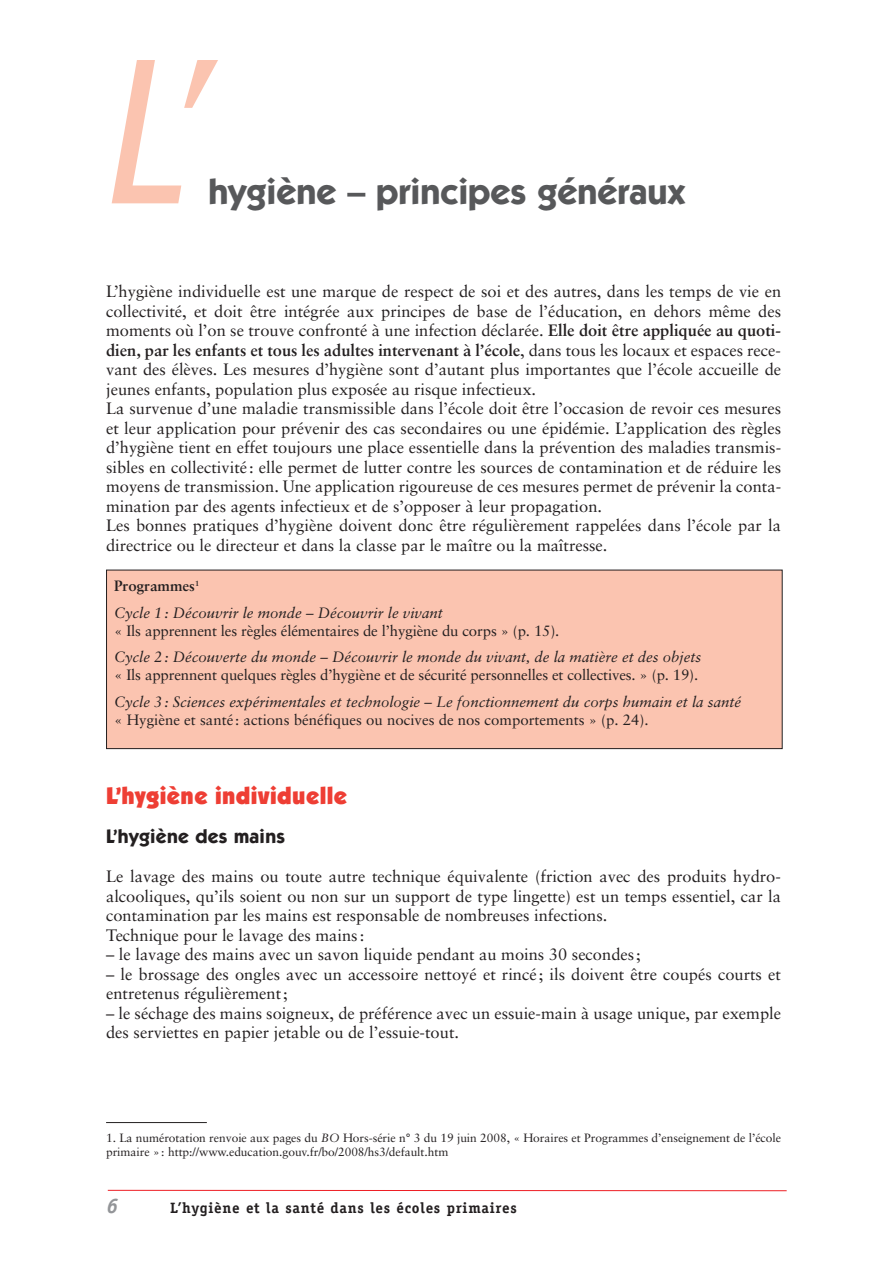
<style>
.page{position:relative;width:893px;height:1263px;background:#fff}
.page>*{position:absolute;margin:0;border:0;box-sizing:border-box;transform-origin:0 0}
.t1{font:italic 217.5px "Robust ICG";color:#fbc4b0}
.t2{font:700 36px "Itc Kabel";color:#57585a}
.t3{font:900 24px "Itc Kabel";letter-spacing:.015em;color:#ee3e34}
.t4{font:italic 700 21px "Officina Sans";color:#939598}
.t5{font:700 19.5px "Itc Kabel";letter-spacing:.015em;color:#231f20}
.t6{font:16.5px/19.5px "Sabon";color:#231f20}
.t7{font:15px "Sabon";letter-spacing:-.01em;color:#231f20}
.t8{font:italic 15px/26.5px "Sabon";color:#231f20}
.t9{font:700 15px "Officina Serif";letter-spacing:.05em;color:#231f20}
.t10{font:12px/14.2px "Sabon";letter-spacing:-.005em;color:#231f20}
.s1{font-weight:700}
.s2{font-weight:700;font-style:normal}
.s3{font-style:italic}
</style>
<div class="page">
<hr style="left:108px;top:1190px;width:679px;height:1px;background:#ee1e24">
<div style="left:107px;top:570px;width:675px;height:179px;background:#fbc4b0"></div>
<div style="left:106px;top:570px;width:676px;height:179px;border:1px solid #231f20"></div>
<hr style="left:106px;top:1122px;width:101px;height:1px;background:#231f20">
<h1 class="t1" style="left:109px;top:1px;width:115px">L’</h1>
<h2 class="t2" style="left:208px;top:179px;width:479px">hygiène – principes généraux</h2>
<p class="t6" style="left:106px;top:283px;width:677px">L’hygiène individuelle est une marque de respect de soi et des autres, dans les temps de vie en collectivité, et doit être intégrée aux principes de base de l’éducation, en dehors même des moments où l’on se trouve confronté à une infection déclarée. <span class="s1">Elle doit être appliquée au quoti&shy;dien, par les enfants et tous les adultes intervenant à l’école</span>, dans tous les locaux et espaces rece&shy;vant des élèves. Les mesures d’hygiène sont d’autant plus importantes que l’école accueille de jeunes enfants, population plus exposée au risque infectieux.<br>La survenue d’une maladie transmissible dans l’école doit être l’occasion de revoir ces mesures et leur application pour prévenir des cas secondaires ou une épidémie. L’application des règles d’hygiène tient en effet toujours une place essentielle dans la prévention des maladies transmis&shy;sibles en collectivité: elle permet de lutter contre les sources de contamination et de réduire les moyens de transmission. Une application rigoureuse de ces mesures permet de prévenir la conta&shy;mination par des agents infectieux et de s’opposer à leur propagation.<br>Les bonnes pratiques d’hygiène doivent donc être régulièrement rappelées dans l’école par la directrice ou le directeur et dans la classe par le maître ou la maîtresse.</p>
<p class="t8" style="left:114px;top:574px;width:330px"><span class="s2">Programmes</span><sup>1<br></sup>Cycle 1: Découvrir le monde – Découvrir le vivant</p>
<p class="t7" style="left:114px;top:624px;width:447px">« Ils apprennent les règles élémentaires de l’hygiène du corps » (p. 15).</p>
<p class="t8" style="left:114px;top:645px;width:588px">Cycle 2: Découverte du monde – Découvrir le monde du vivant, de la matière et des objets</p>
<p class="t7" style="left:114px;top:669px;width:586px">« Ils apprennent quelques règles d’hygiène et de sécurité personnelles et collectives. » (p. 19).</p>
<p class="t8" style="left:114px;top:689px;width:628px">Cycle 3: Sciences expérimentales et technologie – Le fonctionnement du corps humain et la santé</p>
<p class="t7" style="left:114px;top:713px;width:536px">« Hygiène et santé: actions bénéfiques ou nocives de nos comportements » (p. 24).</p>
<h3 class="t3" style="left:106px;top:787px;width:243px">L’hygiène individuelle</h3>
<p class="t5" style="left:106px;top:829px;width:181px">L’hygiène des mains</p>
<p class="t6" style="left:106px;top:868px;width:676px">Le lavage des mains ou toute autre technique équivalente (friction avec des produits hydro&shy;alcooliques, qu’ils soient ou non sur un support de type lingette) est un temps essentiel, car la contamination par les mains est responsable de nombreuses infections.<br>Technique pour le lavage des mains:</p>
<p class="t6" style="left:106px;top:946px;width:536px">– le lavage des mains avec un savon liquide pendant au moins 30 secondes;</p>
<p class="t6" style="left:106px;top:965px;width:676px">– le brossage des ongles avec un accessoire nettoyé et rincé ; ils doivent être coupés courts et entretenus régulièrement;</p>
<p class="t6" style="left:106px;top:1004px;width:676px">– le séchage des mains soigneux, de préférence avec un essuie-main à usage unique, par exemple des serviettes en papier jetable ou de l’essuie-tout.</p>
<p class="t10" style="left:106px;top:1132px;width:676px">1. La numérotation renvoie aux pages du <span class="s3">BO</span> Hors-série n° 3 du 19 juin 2008, « Horaires et Programmes d’enseignement de l’école primaire »: http://www.education.gouv.fr/bo/2008/hs3/default.htm</p>
<p class="t4" style="left:106px;top:1198px;width:13px">6</p>
<p class="t9" style="left:170px;top:1202px;width:348px">L’hygiène et la santé dans les écoles primaires</p>
</div>
